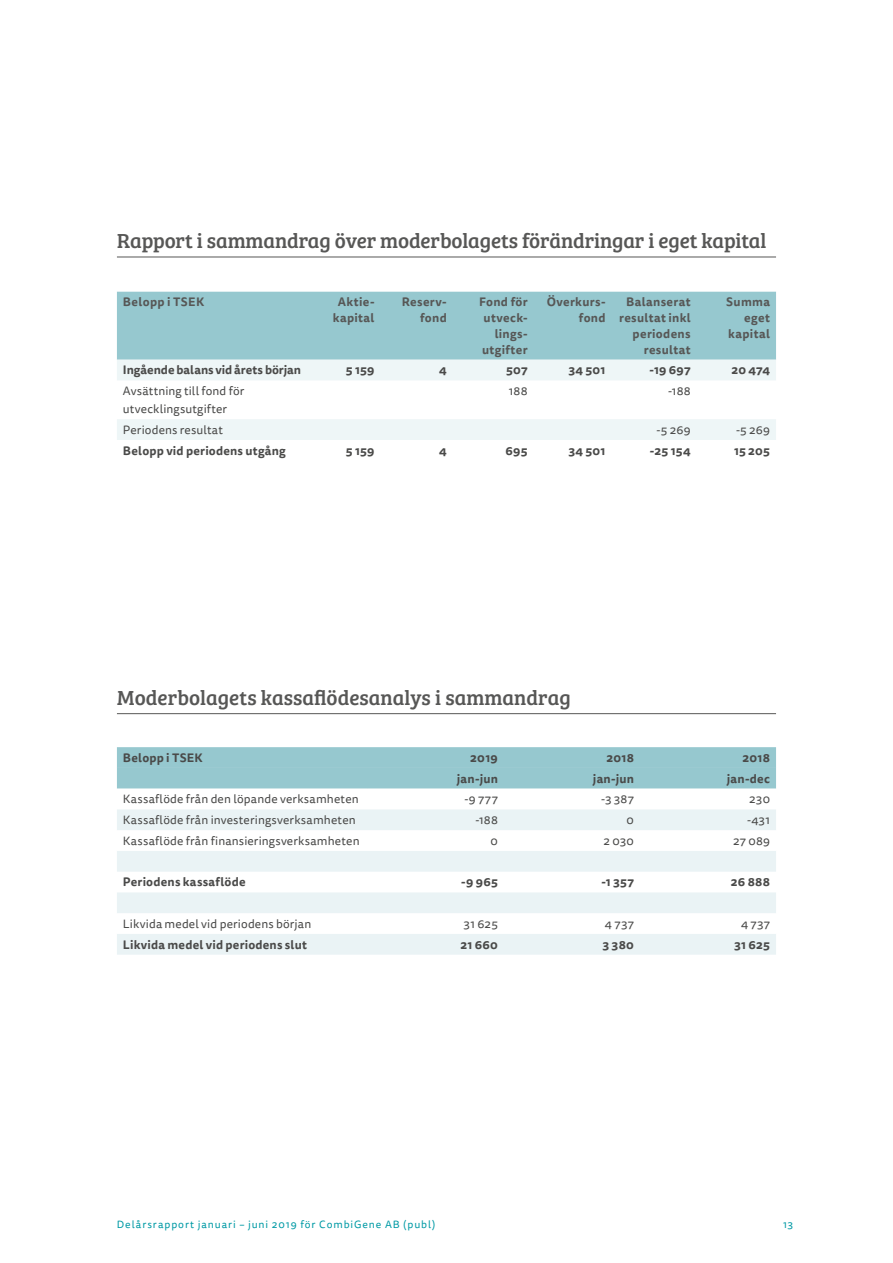
<style>
.page{position:relative;width:893px;height:1263px;background:#fff}
.page>*{position:absolute;margin:0;border:0;box-sizing:border-box;transform-origin:0 0}
.t1{font:21px "Bree Serif";letter-spacing:-.01em;color:#575756}
.t2{font:12px/18px "Tisa Sans Pro";letter-spacing:.015em;color:#4a4a49}
.t3{font:700 12px "Tisa Sans Pro";letter-spacing:.02em;color:#4a4a49}
.t4{font:700 12px/15.8px "Tisa Sans Pro";letter-spacing:.025em;color:#575756;text-align:right}
.t5{font:700 12px "Tisa Sans Pro";color:#4a4a49}
.t6{font:10.5px "Tisa Sans Pro";letter-spacing:.085em;color:#009aa5}
</style>
<div class="page">
<hr style="left:117px;top:257px;width:659px;height:1px;background:#575756">
<hr style="left:117px;top:713px;width:659px;height:1px;background:#575756">
<div style="left:117px;top:292px;width:659px;height:68px;background:#96c8cf"></div>
<svg style="left:117px;top:360px;width:659px;height:80px;fill:#eff6f7"></svg>
<div style="left:117px;top:747px;width:659px;height:42px;background:#96c8cf"></div>
<svg style="left:117px;top:809px;width:659px;height:146px;fill:#eaf3f5"></svg>
<h1 class="t1" style="left:117px;top:225px;width:651px">Rapport i sammandrag över moderbolagets förändringar i eget kapital</h1>
<p class="t4" style="left:123px;top:294px;width:83px">Belopp i TSEK</p>
<p class="t4" style="left:333px;top:294px;width:43px;text-align:center">Aktie&shy;kapital</p>
<p class="t4" style="left:402px;top:294px;width:47px">Reserv&shy;fond</p>
<p class="t4" style="left:479px;top:294px;width:50px">Fond för utveck&shy;lings&shy;utgifter</p>
<p class="t4" style="left:547px;top:294px;width:60px">Överkurs&shy;fond</p>
<p class="t4" style="left:619px;top:294px;width:73px">Balanserat resultat inkl periodens resultat</p>
<p class="t4" style="left:726px;top:294px;width:45px">Summa eget kapital</p>
<p class="t5" style="left:123px;top:361px;width:180px">Ingående balans vid årets början</p>
<p class="t3" style="left:346px;top:361px;width:30px">5 159</p>
<p class="t3" style="left:439px;top:361px;width:9px">4</p>
<p class="t3" style="left:506px;top:361px;width:23px">507</p>
<p class="t3" style="left:568px;top:361px;width:39px">34 501</p>
<p class="t3" style="left:649px;top:361px;width:43px">-19 697</p>
<p class="t3" style="left:731px;top:361px;width:40px">20 474</p>
<p class="t2" style="left:123px;top:382px;width:123px">Avsättning till fond för utvecklingsutgifter</p>
<p class="t2" style="left:509px;top:382px;width:20px">188</p>
<p class="t2" style="left:668px;top:382px;width:24px">-188</p>
<p class="t2" style="left:123px;top:421px;width:101px">Periodens resultat</p>
<p class="t2" style="left:657px;top:421px;width:36px">-5 269</p>
<p class="t2" style="left:736px;top:421px;width:36px">-5 269</p>
<p class="t3" style="left:123px;top:442px;width:164px">Belopp vid periodens utgång</p>
<p class="t3" style="left:346px;top:442px;width:30px">5 159</p>
<p class="t3" style="left:439px;top:442px;width:9px">4</p>
<p class="t3" style="left:506px;top:442px;width:24px">695</p>
<p class="t3" style="left:568px;top:442px;width:39px">34 501</p>
<p class="t3" style="left:650px;top:442px;width:42px">-25 154</p>
<p class="t3" style="left:734px;top:442px;width:38px">15 205</p>
<h1 class="t1" style="left:117px;top:682px;width:455px">Moderbolagets kassaflödesanalys i sammandrag</h1>
<p class="t3" style="left:123px;top:749px;width:81px">Belopp i TSEK</p>
<p class="t3" style="left:470px;top:749px;width:29px">2019</p>
<p class="t3" style="left:606px;top:749px;width:29px">2018</p>
<p class="t3" style="left:742px;top:749px;width:29px">2018</p>
<p class="t3" style="left:457px;top:770px;width:43px">jan-jun</p>
<p class="t3" style="left:593px;top:770px;width:43px">jan-jun</p>
<p class="t3" style="left:727px;top:770px;width:45px">jan-dec</p>
<p class="t2" style="left:123px;top:790px;width:237px">Kassaflöde från den löpande verksamheten</p>
<p class="t2" style="left:464px;top:790px;width:35px">-9 777</p>
<p class="t2" style="left:601px;top:790px;width:34px">-3 387</p>
<p class="t2" style="left:749px;top:790px;width:22px">230</p>
<p class="t2" style="left:123px;top:811px;width:234px">Kassaflöde från investeringsverksamheten</p>
<p class="t2" style="left:475px;top:811px;width:24px">-188</p>
<p class="t2" style="left:627px;top:811px;width:9px">0</p>
<p class="t2" style="left:747px;top:811px;width:24px">-431</p>
<p class="t2" style="left:123px;top:832px;width:238px">Kassaflöde från finansieringsverksamheten</p>
<p class="t2" style="left:490px;top:832px;width:9px">0</p>
<p class="t2" style="left:603px;top:832px;width:32px">2 030</p>
<p class="t2" style="left:733px;top:832px;width:38px">27 089</p>
<p class="t3" style="left:123px;top:873px;width:124px">Periodens kassaflöde</p>
<p class="t3" style="left:461px;top:873px;width:38px">-9 965</p>
<p class="t3" style="left:601px;top:873px;width:34px">-1 357</p>
<p class="t3" style="left:731px;top:873px;width:41px">26 888</p>
<p class="t2" style="left:123px;top:915px;width:190px">Likvida medel vid periodens början</p>
<p class="t2" style="left:464px;top:915px;width:36px">31 625</p>
<p class="t2" style="left:605px;top:915px;width:31px">4 737</p>
<p class="t2" style="left:741px;top:915px;width:31px">4 737</p>
<p class="t3" style="left:123px;top:936px;width:186px">Likvida medel vid periodens slut</p>
<p class="t3" style="left:460px;top:936px;width:39px">21 660</p>
<p class="t3" style="left:602px;top:936px;width:33px">3 380</p>
<p class="t3" style="left:734px;top:936px;width:38px">31 625</p>
<p class="t6" style="left:117px;top:1217px;width:320px">Delårsrapport januari – juni 2019 för CombiGene AB (publ)</p>
<p class="t6" style="left:783px;top:1217px;width:11px">13</p>
</div>
